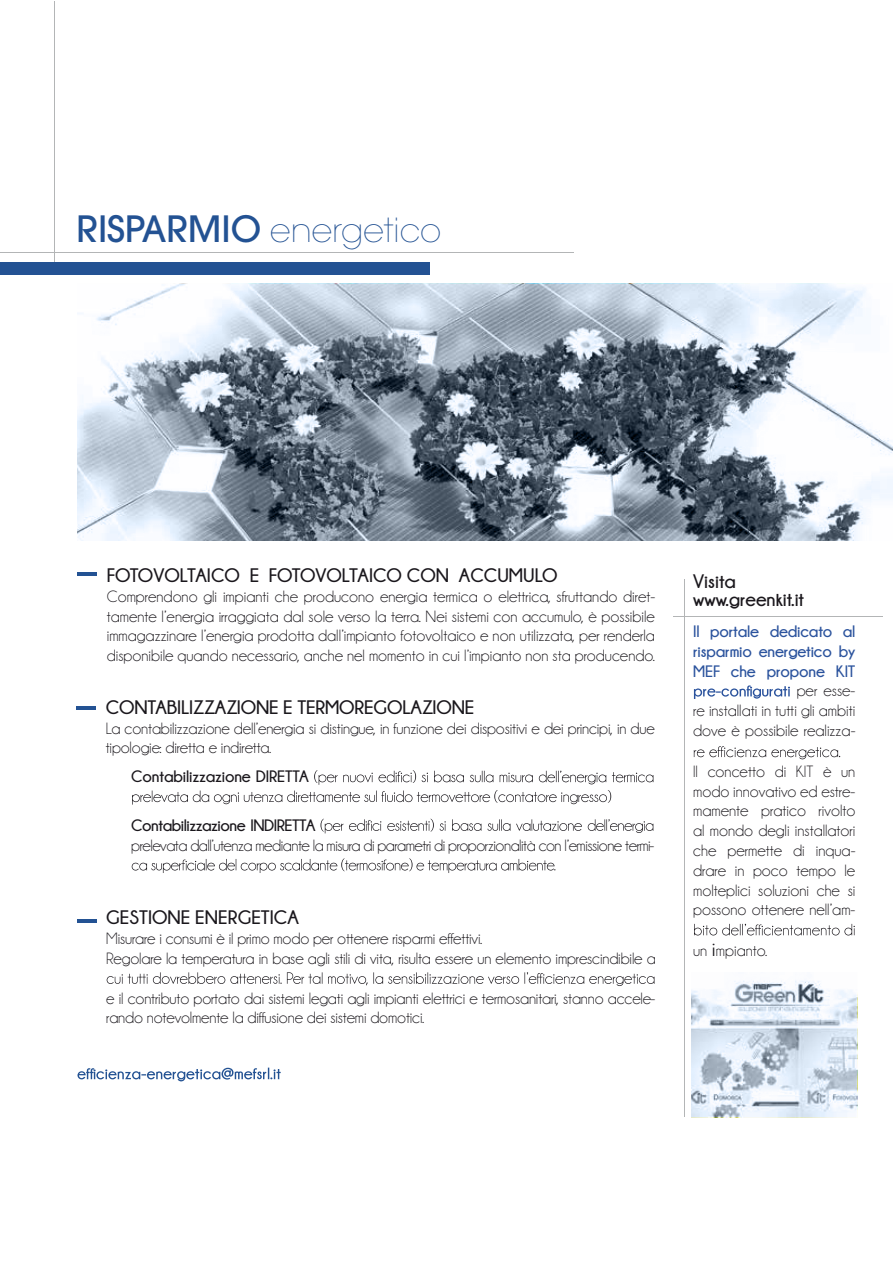
<style>
.page{position:relative;width:893px;height:1263px;background:#fff}
.page>*{position:absolute;margin:0;border:0;box-sizing:border-box;transform-origin:0 0}
.t1{font:200 33px "Avant Garde";color:#235293}
.t2{font:700 19.5px/18px "Champagne&Limousines";color:#1a171c}
.t3{font:16.5px/19.8px "Champagne&Limousines";letter-spacing:-.01em;color:#1a171c;text-align:justify}
.t4{font:16.5px "Champagne&Limousines";letter-spacing:-.03em;color:#1a171c}
.t5{font:700 16.5px/19.8px "Champagne&Limousines";letter-spacing:-.01em;color:#2b539d;text-align:justify}
.t6{font:700 16.5px "Champagne&Limousines";letter-spacing:-.03em;color:#1a171c}
.t7{font:700 16.5px "Champagne&Limousines";letter-spacing:-.01em;color:#1a171c}
.s1{font-weight:500;font-size:36px}
.s2{font-family:"Avenir Next";font-size:18px}
</style>
<div class="page">
<hr style="left:0;top:252px;width:574px;height:1px;background:#b3b5b6">
<img style="left:78px;top:284px;width:815px;height:256px">
<svg style="left:107px;top:972px;width:547px;height:14px"></svg>
<svg style="left:132px;top:770px;width:521px;height:35px"></svg>
<svg style="left:321px;top:819px;width:332px;height:14px"></svg>
<svg style="left:132px;top:858px;width:423px;height:15px"></svg>
<hr style="left:673px;top:616px;width:210px;height:1px;background:#b3b5b6">
<hr style="left:684px;top:579px;width:1px;height:538px;background:#b3b5b6">
<hr style="left:77px;top:572px;width:19px;height:4px;background:#235293">
<hr style="left:77px;top:919px;width:19px;height:4px;background:#235293">
<hr style="left:76px;top:706px;width:19px;height:4px;background:#235293">
<svg style="left:694px;top:685px;width:96px;height:14px"></svg>
<svg style="left:694px;top:746px;width:146px;height:13px"></svg>
<svg style="left:694px;top:924px;width:161px;height:11px"></svg>
<hr style="left:54px;top:1px;width:1px;height:261px;background:#b3b5b6">
<div style="left:0;top:262px;width:430px;height:12px;background:#235293"></div>
<img style="left:691px;top:980px;width:166px;height:137px">
<svg style="left:77px;top:1067px;width:204px;height:14px"></svg>
<h1 class="t1" style="left:77px;top:210px;width:366px"><span class="s1">RISPARMIO</span> energetico</h1>
<p class="t2" style="left:107px;top:566px;width:452px">FOTOVOLTAICO E FOTOVOLTAICO CON ACCUMULO</p>
<p class="t3" style="left:107px;top:586px;width:550px">Comprendono gli impianti che producono energia termica o elettrica, sfruttando diret&shy;tamente l’energia irraggiata dal sole verso la terra. Nei sistemi con accumulo, è possibile immagazzinare l’energia prodotta dall’impianto fotovoltaico e non utilizzata, per renderla disponibile quando necessario, anche nel momento in cui l’impianto non sta producendo.</p>
<p class="t2" style="left:106px;top:698px;width:370px">CONTABILIZZAZIONE E TERMOREGOLAZIONE</p>
<p class="t3" style="left:106px;top:718px;width:551px">La contabilizzazione dell’energia si distingue, in funzione dei dispositivi e dei principi, in due tipologie: diretta e indiretta.</p>
<p class="t7" style="left:131px;top:767px;width:179px">Contabilizzazione DIRETTA</p>
<p class="t6" style="left:131px;top:816px;width:186px">Contabilizzazione INDIRETTA</p>
<p class="t4" style="left:131px;top:837px;width:524px">prelevata dal’utenza mediante la misura di parametri di proporzionalità con l’emissione termi-</p>
<p class="t2" style="left:106px;top:908px;width:194px">GESTIONE ENERGETICA</p>
<p class="t3" style="left:106px;top:929px;width:551px">Misurare i consumi è il primo modo per ottenere risparmi effettivi.<br>Regolare la temperatura in base agli stili di vita, risulta essere un elemento imprescindibile a</p>
<p class="t3" style="left:106px;top:988px;width:550px">e il contributo portato dai sistemi legati agli impianti elettrici e termosanitari, stanno accele&shy;rando notevolmente la diffusione dei sistemi domotici.</p>
<p class="t2" style="left:693px;top:572px;width:113px">Visita www.greenkit.it</p>
<p class="t5" style="left:693px;top:621px;width:164px">Il portale dedicato al risparmio energetico by MEF che propone KIT</p>
<p class="t3" style="left:693px;top:681px;width:164px;text-indent:103px">per esse&shy;re installati in tutti gli ambiti dove è possibile realizza-</p>
<p class="t3" style="left:693px;top:762px;width:164px">ll concetto di KIT è un modo innovativo ed estre&shy;mamente pratico rivolto al mondo degli installatori che permette di inqua&shy;drare in poco tempo le molteplici soluzioni che si possono ottenere nell’am-</p>
<p class="t3" style="left:693px;top:941px;width:76px">un <span class="s2">i</span>mpianto.</p>
</div>
